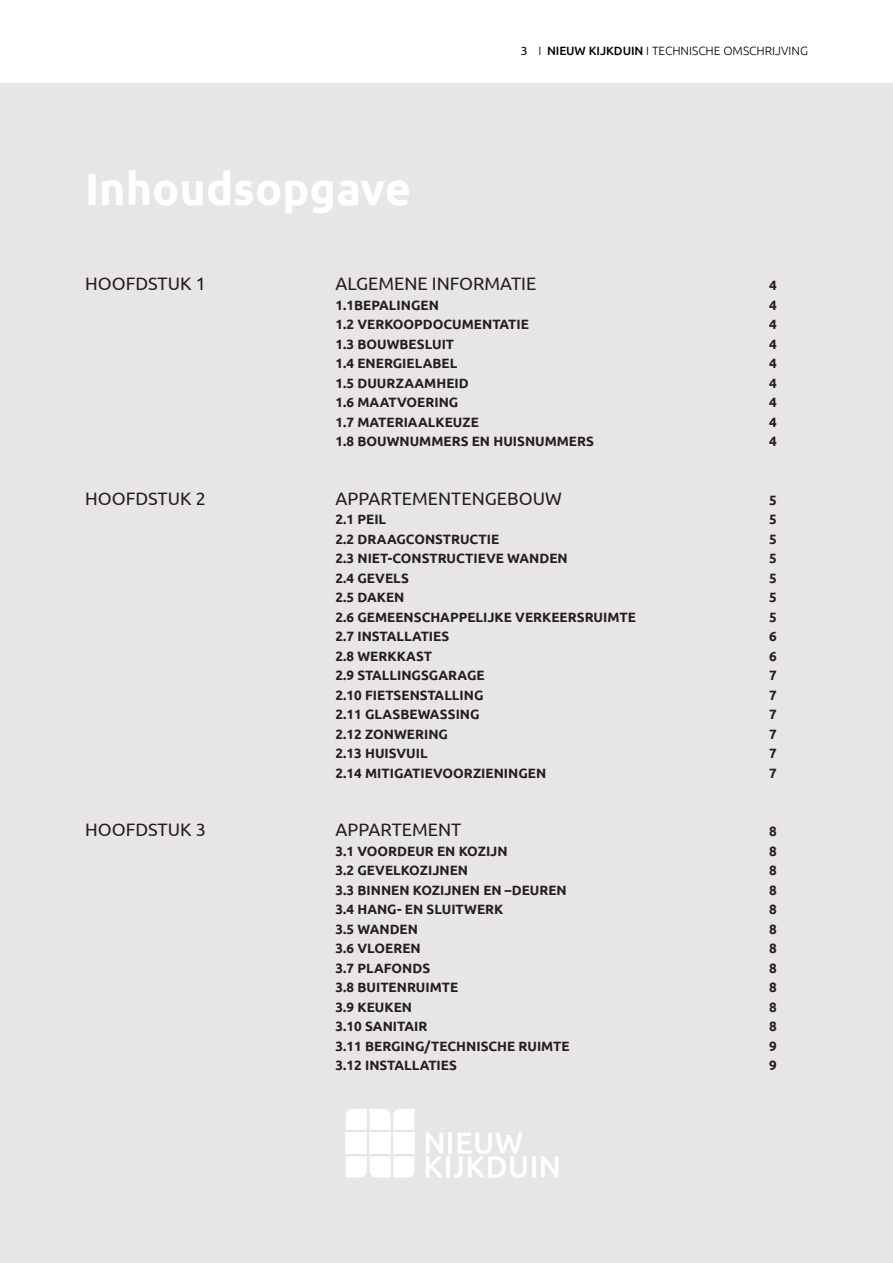
<style>
.page{position:relative;width:893px;height:1263px;background:#fff}
.page>*{position:absolute;margin:0;border:0;box-sizing:border-box;transform-origin:0 0}
.t1{font:700 45px "Ubuntu";color:#fff}
.t2{font:18px "Ubuntu";color:#231f20}
.t3{font:700 13.5px "Ubuntu";color:#231f20}
.t4{font:300 12px "Ubuntu";color:#000}
.s1{font-weight:400}
.s2{font-weight:500}
</style>
<div class="page">
<div style="left:0;top:83px;width:893px;height:1180px;background:#e8e6e5"></div>
<svg style="left:346px;top:1156px;width:68px;height:21px"></svg>
<div style="left:393px;top:1132px;width:21px;height:21px;background:#fff"></div>
<div style="left:370px;top:1132px;width:21px;height:21px;background:#fff"></div>
<div style="left:346px;top:1132px;width:21px;height:21px;background:#fff"></div>
<svg style="left:346px;top:1109px;width:68px;height:21px"></svg>
<hr style="left:448px;top:1132px;width:4px;height:22px;background:#fff">
<svg style="left:426px;top:1132px;width:17px;height:45px"></svg>
<hr style="left:446px;top:1156px;width:4px;height:21px;background:#fff">
<hr style="left:532px;top:1156px;width:4px;height:21px;background:#fff">
<svg style="left:541px;top:1156px;width:17px;height:21px"></svg>
<svg style="left:454px;top:1132px;width:73px;height:46px"></svg>
<h1 class="t1" style="left:85px;top:162px;width:327px">Inhoudsopgave</h1>
<p class="t4" style="left:521px;top:44px;width:289px"><span class="s1">3</span> I <span class="s2">NIEUW KIJKDUIN</span> I TECHNISCHE OMSCHRIJVING</p>
<h2 class="t2" style="left:85px;top:273px;width:122px">HOOFDSTUK 1</h2>
<h2 class="t2" style="left:336px;top:273px;width:202px">ALGEMENE INFORMATIE</h2>
<p class="t3" style="left:769px;top:277px;width:9px">4</p>
<p class="t3" style="left:336px;top:297px;width:105px">1.1BEPALINGEN</p>
<p class="t3" style="left:769px;top:297px;width:9px">4</p>
<p class="t3" style="left:336px;top:316px;width:195px">1.2 VERKOOPDOCUMENTATIE</p>
<p class="t3" style="left:769px;top:316px;width:9px">4</p>
<p class="t3" style="left:336px;top:336px;width:120px">1.3 BOUWBESLUIT</p>
<p class="t3" style="left:769px;top:336px;width:9px">4</p>
<p class="t3" style="left:336px;top:355px;width:123px">1.4 ENERGIELABEL</p>
<p class="t3" style="left:769px;top:355px;width:9px">4</p>
<p class="t3" style="left:336px;top:375px;width:135px">1.5 DUURZAAMHEID</p>
<p class="t3" style="left:769px;top:375px;width:9px">4</p>
<p class="t3" style="left:336px;top:394px;width:124px">1.6 MAATVOERING</p>
<p class="t3" style="left:769px;top:394px;width:9px">4</p>
<p class="t3" style="left:336px;top:414px;width:145px">1.7 MATERIAALKEUZE</p>
<p class="t3" style="left:769px;top:414px;width:9px">4</p>
<p class="t3" style="left:336px;top:433px;width:260px">1.8 BOUWNUMMERS EN HUISNUMMERS</p>
<p class="t3" style="left:769px;top:433px;width:9px">4</p>
<h2 class="t2" style="left:85px;top:487px;width:122px">HOOFDSTUK 2</h2>
<h2 class="t2" style="left:336px;top:487px;width:228px">APPARTEMENTENGEBOUW</h2>
<p class="t3" style="left:769px;top:492px;width:9px">5</p>
<p class="t3" style="left:336px;top:511px;width:52px">2.1 PEIL</p>
<p class="t3" style="left:769px;top:511px;width:9px">5</p>
<p class="t3" style="left:336px;top:531px;width:165px">2.2 DRAAGCONSTRUCTIE</p>
<p class="t3" style="left:769px;top:531px;width:9px">5</p>
<p class="t3" style="left:336px;top:550px;width:234px">2.3 NIET-CONSTRUCTIEVE WANDEN</p>
<p class="t3" style="left:769px;top:550px;width:9px">5</p>
<p class="t3" style="left:336px;top:570px;width:75px">2.4 GEVELS</p>
<p class="t3" style="left:769px;top:570px;width:9px">5</p>
<p class="t3" style="left:336px;top:589px;width:70px">2.5 DAKEN</p>
<p class="t3" style="left:769px;top:589px;width:9px">5</p>
<p class="t3" style="left:336px;top:609px;width:302px">2.6 GEMEENSCHAPPELIJKE VERKEERSRUIMTE</p>
<p class="t3" style="left:769px;top:609px;width:9px">5</p>
<p class="t3" style="left:336px;top:628px;width:115px">2.7 INSTALLATIES</p>
<p class="t3" style="left:769px;top:628px;width:9px">6</p>
<p class="t3" style="left:336px;top:648px;width:98px">2.8 WERKKAST</p>
<p class="t3" style="left:769px;top:648px;width:9px">6</p>
<p class="t3" style="left:336px;top:667px;width:151px">2.9 STALLINGSGARAGE</p>
<p class="t3" style="left:769px;top:667px;width:9px">7</p>
<p class="t3" style="left:336px;top:687px;width:149px">2.10 FIETSENSTALLING</p>
<p class="t3" style="left:769px;top:687px;width:9px">7</p>
<p class="t3" style="left:336px;top:706px;width:146px">2.11 GLASBEWASSING</p>
<p class="t3" style="left:769px;top:706px;width:9px">7</p>
<p class="t3" style="left:336px;top:726px;width:114px">2.12 ZONWERING</p>
<p class="t3" style="left:769px;top:726px;width:9px">7</p>
<p class="t3" style="left:336px;top:745px;width:94px">2.13 HUISVUIL</p>
<p class="t3" style="left:769px;top:745px;width:9px">7</p>
<p class="t3" style="left:336px;top:765px;width:212px">2.14 MITIGATIEVOORZIENINGEN</p>
<p class="t3" style="left:769px;top:765px;width:9px">7</p>
<h2 class="t2" style="left:85px;top:819px;width:122px">HOOFDSTUK 3</h2>
<h2 class="t2" style="left:336px;top:819px;width:127px">APPARTEMENT</h2>
<p class="t3" style="left:769px;top:823px;width:9px">8</p>
<p class="t3" style="left:336px;top:843px;width:174px">3.1 VOORDEUR EN KOZIJN</p>
<p class="t3" style="left:769px;top:843px;width:9px">8</p>
<p class="t3" style="left:336px;top:862px;width:134px">3.2 GEVELKOZIJNEN</p>
<p class="t3" style="left:769px;top:862px;width:9px">8</p>
<p class="t3" style="left:336px;top:882px;width:233px">3.3 BINNEN KOZIJNEN EN –DEUREN</p>
<p class="t3" style="left:769px;top:882px;width:9px">8</p>
<p class="t3" style="left:336px;top:901px;width:169px">3.4 HANG- EN SLUITWERK</p>
<p class="t3" style="left:769px;top:901px;width:9px">8</p>
<p class="t3" style="left:336px;top:921px;width:84px">3.5 WANDEN</p>
<p class="t3" style="left:769px;top:921px;width:9px">8</p>
<p class="t3" style="left:336px;top:940px;width:87px">3.6 VLOEREN</p>
<p class="t3" style="left:769px;top:940px;width:9px">8</p>
<p class="t3" style="left:336px;top:960px;width:96px">3.7 PLAFONDS</p>
<p class="t3" style="left:769px;top:960px;width:9px">8</p>
<p class="t3" style="left:336px;top:979px;width:124px">3.8 BUITENRUIMTE</p>
<p class="t3" style="left:769px;top:979px;width:9px">8</p>
<p class="t3" style="left:336px;top:999px;width:78px">3.9 KEUKEN</p>
<p class="t3" style="left:769px;top:999px;width:9px">8</p>
<p class="t3" style="left:336px;top:1018px;width:93px">3.10 SANITAIR</p>
<p class="t3" style="left:769px;top:1018px;width:9px">8</p>
<p class="t3" style="left:336px;top:1038px;width:236px">3.11 BERGING/TECHNISCHE RUIMTE</p>
<p class="t3" style="left:769px;top:1038px;width:9px">9</p>
<p class="t3" style="left:336px;top:1057px;width:123px">3.12 INSTALLATIES</p>
<p class="t3" style="left:769px;top:1057px;width:9px">9</p>
</div>
